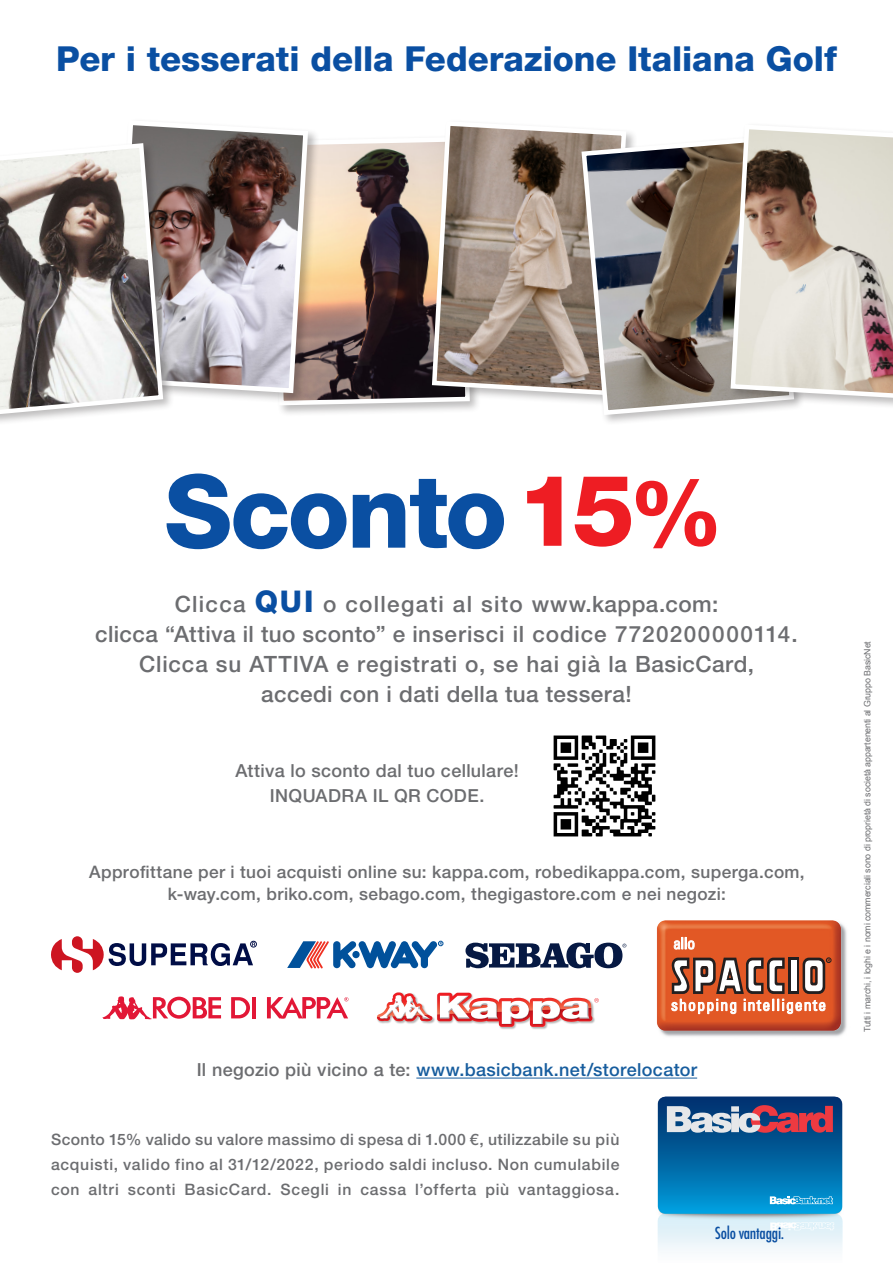
<style>
.page{position:relative;width:893px;height:1263px;background:#fff}
.page>*{position:absolute;margin:0;border:0;box-sizing:border-box;transform-origin:0 0}
.t1{font:800 101.7px "Helvetica Neue LT Std";letter-spacing:-.025em;color:#0a4fa2}
.t2{font:800 34.5px "Helvetica Neue LT Std";color:#0a4fa2}
.t3{font:500 22.5px "Helvetica Neue LT Std";letter-spacing:.035em;color:#6c6d70}
.t4{font:500 22.5px "Helvetica Neue LT Std";letter-spacing:.055em;color:#6c6d70}
.t5{font:500 18px "Helvetica Neue LT Std";letter-spacing:.02em;color:#175d9e}
.t6{font:500 18px/24.8px "Helvetica Neue LT Std";letter-spacing:.02em;color:#6c6d70;text-align:center}
.t7{font:500 17.25px "Helvetica Neue LT Std";letter-spacing:.02em;color:#6c6d70}
.t8{font:500 condensed 16.2px "Futura";letter-spacing:-.015em;color:#0a4fa2}
.t9{font:500 15.75px/24.8px "Helvetica Neue LT Std";letter-spacing:.045em;color:#6c6d70;text-align:justify}
.t10{font:8.85px "Arial";letter-spacing:-.01em;color:#6c6d70}
.s1{font-size:99px;color:#ee1d23}
.s2{font-size:92.1px;color:#ee1d23}
.s3{font-weight:800;font-size:30px;color:#0a4fa2}
.s4{color:#6c6d70}
</style>
<div class="page">
<img style="left:657px;top:1096px;width:186px;height:154px">
<svg style="left:658px;top:1097px;width:183px;height:116px;background:#226fa4"></svg>
<hr style="left:416px;top:1077px;width:281px;height:1px;background:#175d9e">
<img style="left:553px;top:735px;width:103px;height:102px">
<svg style="left:102px;top:996px;width:119px;height:23px"></svg>
<hr style="left:252px;top:997px;width:4px;height:21px;background:#e21736">
<svg style="left:231px;top:997px;width:19px;height:21px"></svg>
<svg style="left:267px;top:997px;width:82px;height:21px"></svg>
<svg style="left:287px;top:941px;width:156px;height:27px"></svg>
<svg style="left:51px;top:936px;width:204px;height:37px"></svg>
<div style="left:250px;top:941px;width:7px;height:6px;border:1px solid #000d46;border-radius:50%"></div>
<img style="left:656px;top:920px;width:191px;height:117px">
<svg style="left:674px;top:937px;width:20px;height:12px"></svg>
<svg style="left:671px;top:957px;width:160px;height:57px"></svg>
<img style="left:500px;top:1027px;width:16px;height:2px">
<img style="left:531px;top:1027px;width:16px;height:2px">
<img style="left:377px;top:992px;width:222px;height:35px">
<svg style="left:465px;top:942px;width:161px;height:26px"></svg>
<div style="left:270px;top:135px;width:211px;height:282px;background:#231f20;opacity:.3"></div>
<svg style="left:270px;top:135px;width:202px;height:273px;background:#7e6d66"></svg>
<div style="left:430px;top:119px;width:208px;height:288px;background:#231f20;opacity:.3"></div>
<svg style="left:430px;top:119px;width:199px;height:279px;background:#a59589"></svg>
<div style="left:579px;top:133px;width:226px;height:293px;background:#231f20;opacity:.3"></div>
<svg style="left:579px;top:133px;width:218px;height:284px;background:#8c837b"></svg>
<div style="left:729px;top:122px;width:164px;height:288px;background:#231f20;opacity:.3"></div>
<svg style="left:728px;top:122px;width:165px;height:279px;background:#c6bbb1"></svg>
<div style="left:111px;top:118px;width:208px;height:287px;background:#231f20;opacity:.3"></div>
<img style="left:111px;top:118px;width:200px;height:278px">
<div style="left:0;top:141px;width:174px;height:285px;background:#231f20;opacity:.3"></div>
<svg style="left:0;top:141px;width:166px;height:276px"></svg>
<p class="t2" style="left:56px;top:39px;width:782px">Per i tesserati della Federazione Italiana Golf</p>
<p class="t1" style="left:164px;top:451px;width:560px">Sconto<span class="s1">15</span><span class="s2">%</span></p>
<p class="t4" style="left:175px;top:591px;width:545px">Clicca <span class="s3">QUI</span> o collegati al sito www.kappa.com:</p>
<p class="t3" style="left:95px;top:621px;width:704px">clicca “Attiva il tuo sconto” e inserisci il codice 7720200000114.</p>
<p class="t3" style="left:139px;top:651px;width:616px">Clicca su ATTIVA e registrati o, se hai già la BasicCard,</p>
<p class="t3" style="left:261px;top:681px;width:372px">accedi con i dati della tua tessera!</p>
<p class="t6" style="left:235px;top:758px;width:285px">Attiva lo sconto dal tuo cellulare!<br>INQUADRA IL QR CODE.</p>
<p class="t7" style="left:89px;top:862px;width:717px">Approfittane per i tuoi acquisti online su: kappa.com, robedikappa.com, superga.com,</p>
<p class="t7" style="left:168px;top:883px;width:560px">k-way.com, briko.com, sebago.com, thegigastore.com e nei negozi:</p>
<p class="t5" style="left:197px;top:1059px;width:502px"><span class="s4">Il negozio più vicino a te:</span> www.basicbank.net/storelocator</p>
<p class="t9" style="left:51px;top:1127px;width:570px">Sconto 15% valido su valore massimo di spesa di 1.000 €, utilizzabile su più acquisti, valido fino al 31/12/2022, periodo saldi incluso. Non cumulabile con altri sconti BasicCard. Scegli in cassa l’offerta più vantaggiosa.</p>
<p class="t8" style="left:715px;top:1222px;width:71px">Solo vantaggi.</p>
<p class="t10" style="left:861px;top:1032px;width:393px;rotate:-90deg">Tutti i marchi, i loghi e i nomi commerciali sono di proprietà di società appartenenti al Gruppo BasicNet</p>
</div>
